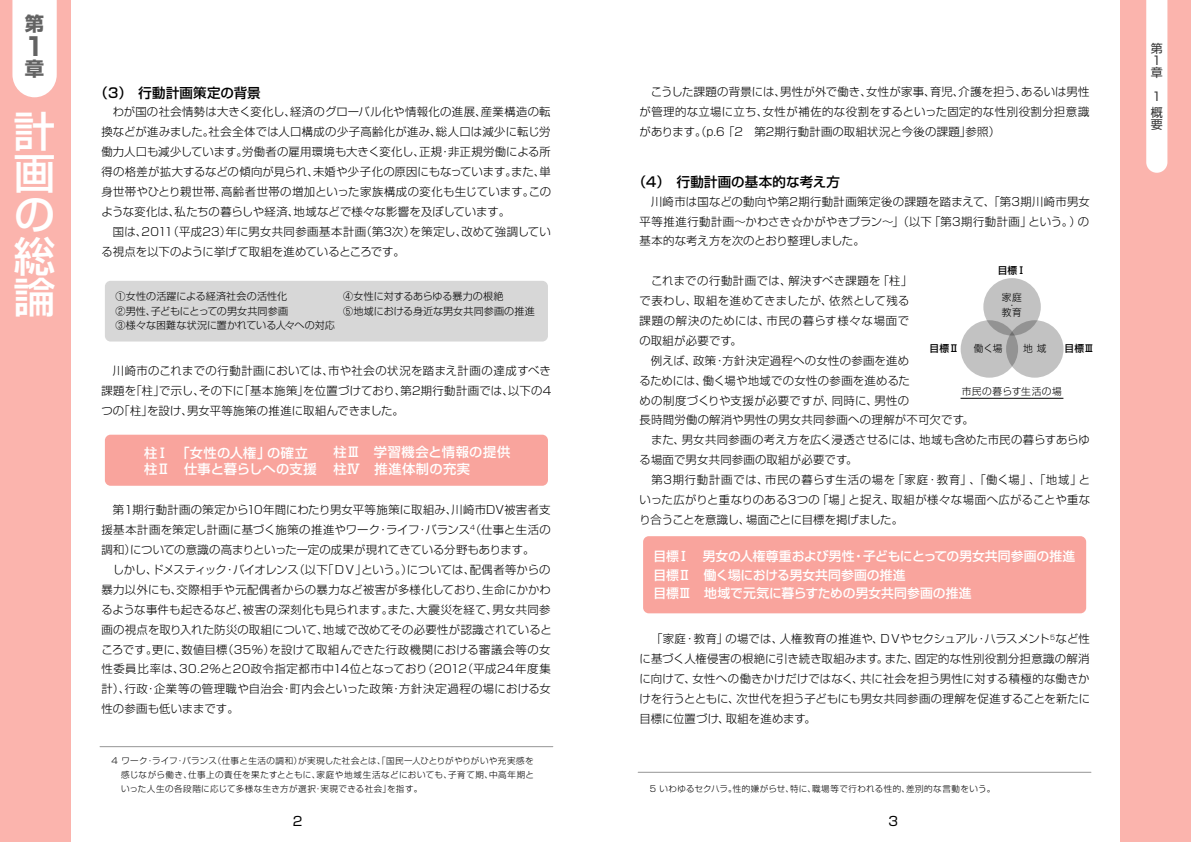
<style>
.page{position:relative;width:1191px;height:842px;background:#fff}
.page>*{position:absolute;margin:0;border:0;box-sizing:border-box;transform-origin:0 0}
.t1{font:500 41.5px/41.5px "Shin Go";color:#fff;text-align:justify}
.t2{font:700 25.1px "Shin Go";color:#636363}
.t3{font:700 19.3px "Shin Go";color:#636363}
.t4{font:500 13.5px "Shin Go";letter-spacing:.01em;color:#000}
.t5{font:500 13.3px/16.7px "Shin Go";letter-spacing:.02em;color:#fff}
.t6{font:500 13.3px/16.7px "Shin Go";letter-spacing:.04em;color:#fff}
.t7{font:500 12.8px/18.8px "Shin Go";letter-spacing:-.01em;color:#fff}
.t8{font:12.8px "Shin Go";color:#000}
.t9{font:12px/12px "Shin Go";color:#363636}
.t10{font:300 11.4px/19.9px "Shin Go";letter-spacing:.02em;color:#000;text-align:justify}
.t11{font:300 10.1px/14.3px "Shin Go";letter-spacing:.005em;color:#000}
.t12{font:300 9.7px/7.9px "Shin Go";letter-spacing:.05em;color:#000;text-align:center}
.t13{font:500 9.7px "Shin Go";letter-spacing:.015em;color:#000}
.t14{font:300 8.5px/14px "Shin Go";letter-spacing:.05em;color:#000;text-align:justify}
.t15{font:300 6.6px "Shin Go";color:#000}
</style>
<div class="page">
<div style="left:0;top:0;width:71px;height:842px;background:#fbb4ad"></div>
<div style="left:1120px;top:0;width:71px;height:842px;background:#fbb4ad"></div>
<hr style="left:638px;top:772px;width:453px;height:1px;background:#959595">
<svg style="left:12px;top:0;width:45px;height:97px;background:#fefaf9"></svg>
<div style="left:1146px;top:0;width:21px;height:173px;background:#fff"></div>
<div style="left:643px;top:536px;width:443px;height:77px;background:#f9a49d;border-radius:6px"></div>
<div style="left:983px;top:278px;width:57px;height:58px;background:#c2c2c2;border-radius:50%"></div>
<div style="left:1006px;top:320px;width:57px;height:58px;background:#c2c2c2;border-radius:50%"></div>
<svg style="left:960px;top:320px;width:58px;height:58px;background:#bababa"></svg>
<hr style="left:960px;top:398px;width:103px;height:1px;background:#000">
<div style="left:105px;top:281px;width:443px;height:61px;background:#d7d7d7;border-radius:6px"></div>
<div style="left:105px;top:435px;width:443px;height:51px;background:#f9a49d;border-radius:6px"></div>
<hr style="left:100px;top:746px;width:453px;height:1px;background:#959595">
<h3 class="t3" style="left:25px;top:11px;width:20px">第</h3>
<h2 class="t2" style="left:24px;top:29px;width:15px">1</h2>
<h3 class="t3" style="left:25px;top:55px;width:20px">章</h3>
<h1 class="t1" style="left:14px;top:109px;width:43px">計画の総論</h1>
<p class="t4" style="left:95px;top:84px;width:168px">（3）　行動計画策定の背景</p>
<p class="t10" style="left:101px;top:102px;width:451px;text-align:left">　わが国の社会情勢は大きく変化し、経済のグローバル化や情報化の進展、産業構造の転換などが進みました。社会全体では人口構成の少子高齢化が進み、総人口は減少に転じ労働力人口も減少しています。労働者の雇用環境も大きく変化し、正規・非正規労働による所得の格差が拡大するなどの傾向が見られ、未婚や少子化の原因にもなっています。また、単身世帯やひとり親世帯、高齢者世帯の増加といった家族構成の変化も生じています。このような変化は、私たちの暮らしや経済、地域などで様々な影響を及ぼしています。<br>　国は、2011（平成23）年に男女共同参画基本計画（第3次）を策定し、改めて強調している視点を以下のように挙げて取組を進めているところです。</p>
<p class="t11" style="left:115px;top:289px;width:221px">①女性の活躍による経済社会の活性化<br>②男性、子どもにとっての男女共同参画<br>③様々な困難な状況に置かれている人々への対応</p>
<p class="t11" style="left:343px;top:289px;width:193px">④女性に対するあらゆる暴力の根絶<br>⑤地域における身近な男女共同参画の推進</p>
<p class="t10" style="left:101px;top:360px;width:451px">　川崎市のこれまでの行動計画においては、市や社会の状況を踏まえ計画の達成すべき課題を「柱」で示し、その下に「基本施策」を位置づけており、第2期行動計画では、以下の4つの「柱」を設け、男女平等施策の推進に取組んできました。</p>
<p class="t5" style="left:144px;top:444px;width:179px">柱Ⅰ 「女性の人権」の確立　柱Ⅱ　仕事と暮らしへの支援</p>
<p class="t6" style="left:333px;top:443px;width:178px">柱Ⅲ　学習機会と情報の提供柱Ⅳ　推進体制の充実</p>
<p class="t10" style="left:101px;top:499px;width:451px">　第１期行動計画の策定から10年間にわたり男女平等施策に取組み、川崎市DV被害者支援基本計画を策定し計画に基づく施策の推進やワーク・ライフ・バランス（仕事と生活の</p>
<p class="t15" style="left:470px;top:524px;width:7px">4</p>
<p class="t10" style="left:101px;top:539px;width:452px;text-align:left">調和）についての意識の高まりといった一定の成果が現れてきている分野もあります。<br>　しかし、ドメスティック・バイオレンス（以下「ＤＶ」という。）については、配偶者等からの暴力以外にも、交際相手や元配偶者からの暴力など被害が多様化しており、生命にかかわるような事件も起きるなど、被害の深刻化も見られます。また、大震災を経て、男女共同参画の視点を取り入れた防災の取組について、地域で改めてその必要性が認識されているところです。更に、数値目標（35％）を設けて取組んできた行政機関における審議会等の女性委員比率は、30.2％と20政令指定都市中14位となっており（2012（平成24年度集計）、行政・企業等の管理職や自治会・町内会といった政策・方針決定過程の場における女性の参画も低いままです。</p>
<p class="t14" style="left:121px;top:754px;width:414px;text-indent:-9px">4 ワーク・ライフ・バランス（仕事と生活の調和）が実現した社会とは、「国民一人ひとりがやりがいや充実感を感じながら働き、仕事上の責任を果たすとともに、家庭や地域生活などにおいても、子育て期、中高年期といった人生の各段階に応じて多様な生き方が選択・実現できる社会」を指す。</p>
<p class="t10" style="left:639px;top:81px;width:451px">　こうした課題の背景には、男性が外で働き、女性が家事、育児、介護を担う、あるいは男性が管理的な立場に立ち、女性が補佐的な役割をするといった固定的な性別役割分担意識があります。（p.6 「2　第2期行動計画の取組状況と今後の課題」参照）</p>
<p class="t4" style="left:633px;top:173px;width:209px">（4）　行動計画の基本的な考え方</p>
<p class="t10" style="left:639px;top:191px;width:452px">　川崎市は国などの動向や第2期行動計画策定後の課題を踏まえて、「第3期川崎市男女平等推進行動計画～かわさき☆かがやきプラン～」（以下「第3期行動計画」という。）の基本的な考え方を次のとおり整理しました。</p>
<p class="t10" style="left:639px;top:270px;width:452px;text-align:left">　これまでの行動計画では、解決すべき課題を「柱」<br>で表わし、取組を進めてきましたが、依然として残る<br>課題の解決のためには、市民の暮らす様々な場面で<br>の取組が必要です。　<br>　例えば、政策・方針決定過程への女性の参画を進め<br>るためには、働く場や地域での女性の参画を進めるた<br>めの制度づくりや支援が必要ですが、同時に、男性の<br>長時間労働の解消や男性の男女共同参画への理解が不可欠です。<br>　また、男女共同参画の考え方を広く浸透させるには、地域も含めた市民の暮らすあらゆる場面で男女共同参画の取組が必要です。<br>　第3期行動計画では、市民の暮らす生活の場を「家庭・教育」、「働く場」、「地域」といった広がりと重なりのある3つの「場」と捉え、取組が様々な場面へ広がることや重なり合うことを意識し、場面ごとに目標を掲げました。</p>
<p class="t13" style="left:997px;top:264px;width:30px">目標Ⅰ</p>
<p class="t12" style="left:1002px;top:293px;width:22px">家庭・教育</p>
<p class="t13" style="left:929px;top:342px;width:31px">目標Ⅱ</p>
<p class="t12" style="left:1023px;top:344px;width:25px">地 域</p>
<p class="t13" style="left:1064px;top:342px;width:31px">目標Ⅲ</p>
<p class="t12" style="left:961px;top:387px;width:102px">市民の暮らす生活の場</p>
<p class="t12" style="left:973px;top:344px;width:30px">働く場</p>
<p class="t7" style="left:653px;top:546px;width:423px">目標Ⅰ　男女の人権尊重および男性・子どもにとっての男女共同参画の推進目標Ⅱ　働く場における男女共同参画の推進<br>目標Ⅲ　地域で元気に暮らすための男女共同参画の推進</p>
<p class="t10" style="left:639px;top:629px;width:452px">　「家庭・教育」の場では、人権教育の推進や、ＤＶやセクシュアル・ハラスメント<sup>5</sup>など性に基づく人権侵害の根絶に引き続き取組みます。また、固定的な性別役割分担意識の解消に向けて、女性への働きかけだけではなく、共に社会を担う男性に対する積極的な働きかけを行うとともに、次世代を担う子どもにも男女共同参画の理解を促進することを新たに目標に位置づけ、取組を進めます。</p>
<p class="t14" style="left:650px;top:781px;width:347px">5 いわゆるセクハラ。性的嫌がらせ、特に、職場等で行われる性的、差別的な言動をいう。</p>
<p class="t8" style="left:293px;top:813px;width:11px">2</p>
<p class="t8" style="left:888px;top:813px;width:11px">3</p>
<p class="t9" style="left:1150px;top:41px;width:13px">第<br>1章</p>
<p class="t9" style="left:1150px;top:88px;width:13px;line-height:16px">1概</p>
<p class="t9" style="left:1150px;top:118px;width:13px">要</p>
</div>
